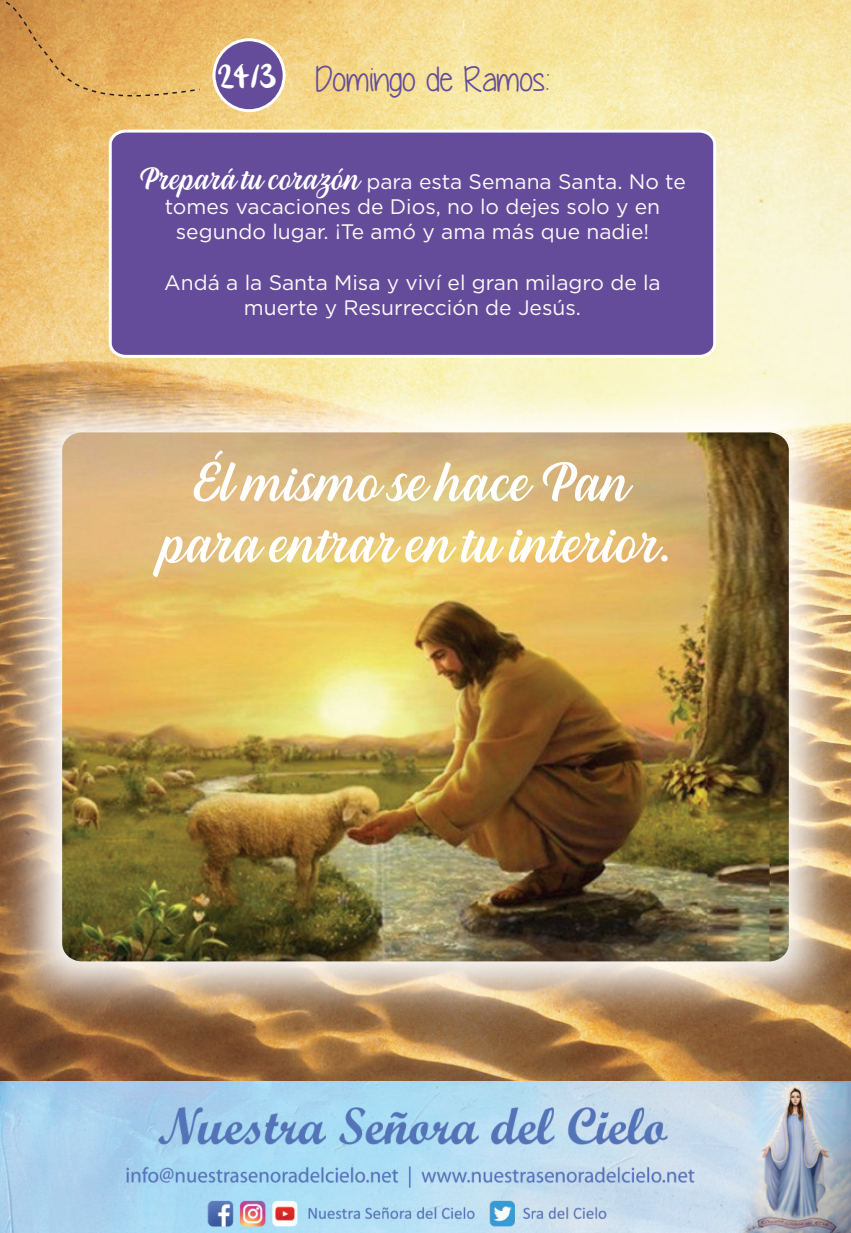
<style>
.page{position:relative;width:851px;height:1233px;background:#fff}
.page>*{position:absolute;margin:0;border:0;box-sizing:border-box;transform-origin:0 0}
.t1{font:51px/61.2px "Hestina";color:#fff;text-align:center}
.t2{font:36px "Yummy Cupcakes";color:#644c9b}
.t3{font:21px/25.2px "Gotham";color:#fcf9fa;text-align:center}
.s1{font-family:"olivier";font-size:34.5px;color:#fff}
.s2{font-family:"Hestina";font-size:28.5px;color:#fff}
</style>
<div class="page">
<img style="left:0;top:0;width:850px;height:1233px">
<div style="left:214px;top:40px;width:70px;height:71px;background:#644c9b;border-radius:50%"></div>
<div style="left:212px;top:38px;width:73px;height:74px;border:3px solid #fff;border-radius:50%"></div>
<svg style="left:4px;top:0;width:197px;height:107px;background:#dea759"></svg>
<img style="left:0;top:360px;width:850px;height:678px">
<div style="left:107px;top:128px;width:610px;height:231px;background:#644c9b"></div>
<img style="left:62px;top:432px;width:726px;height:529px">
<h2 class="t2" style="left:218px;top:59px;width:334px"><span class="s1">24/3</span> Domingo de Ramos:</h2>
<p class="t3" style="left:139px;top:168px;width:548px"><span class="s2">Prepará tu corazón</span> para esta Semana Santa. No te tomes vacaciones de Dios, no lo dejes solo y en segundo lugar. ¡Te amó y ama más que nadie!</p>
<p class="t3" style="left:164px;top:269px;width:498px">Andá a la Santa Misa y viví el gran milagro de la muerte y Resurrección de Jesús.</p>
<h1 class="t1" style="left:162px;top:452px;width:510px">Él mismo se hace Pan para entrar en tu interior.</h1>
</div>
